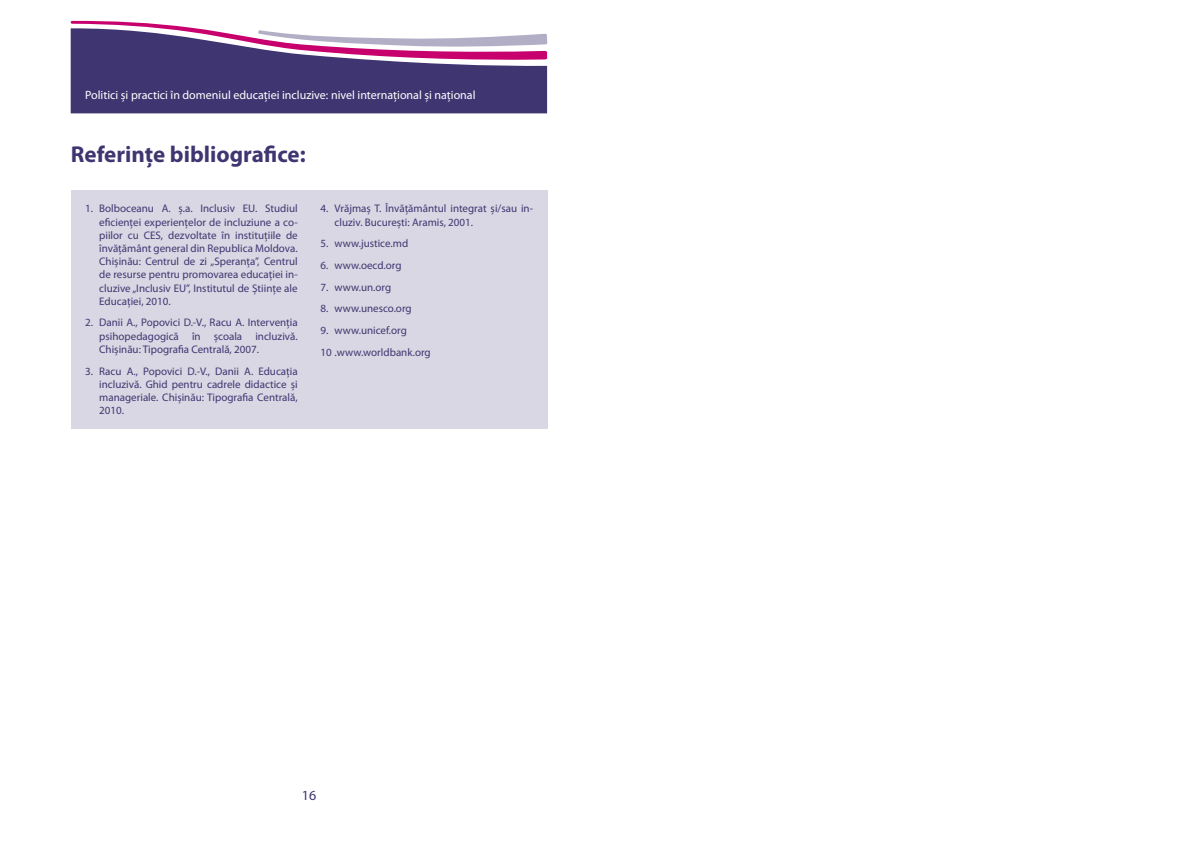
<style>
.page{position:relative;width:1191px;height:842px;background:#fff}
.page>*{position:absolute;margin:0;border:0;box-sizing:border-box;transform-origin:0 0}
.t1{font:700 23px "Myriad Pro";color:#3f3571}
.t2{font:14px "Myriad Pro";color:#3f3571}
.t3{font:12px "Myriad Pro";color:#fff}
.t4{font:11px/13.2px "Myriad Pro";color:#3f3571;text-align:justify}
</style>
<div class="page">
<svg style="left:71px;top:21px;width:122px;height:7px"></svg>
<svg style="left:71px;top:28px;width:476px;height:85px;background:#6b588b"></svg>
<div style="left:71px;top:190px;width:476px;height:239px;background:#d9d7e3"></div>
<p class="t3" style="left:85px;top:88px;width:392px">Politici și practici în domeniul educației incluzive: nivel internaţional și naţional</p>
<h1 class="t1" style="left:71px;top:139px;width:236px">Referințe bibliografice:</h1>
<p class="t4" style="left:99px;top:202px;width:200px;text-indent:-14px">1. Bolboceanu A. ș.a. Inclusiv EU. Studiul eficienței experiențelor de incluziune a co&shy;piilor cu CES, dezvoltate în instituțiile de învățământ general din Republica Moldova.<br>Chișinău: Centrul de zi „Speranța”, Centrul de resurse pentru promovarea educației in&shy;cluzive „Inclusiv EU”, Institutul de Științe ale Educației, 2010.</p>
<p class="t4" style="left:99px;top:316px;width:200px;text-indent:-14px">2. Danii A., Popovici D.-V., Racu A. Intervenția psihopedagogică în școala incluzivă.<br>Chișinău: Tipografia Centrală, 2007.</p>
<p class="t4" style="left:99px;top:364px;width:200px;text-indent:-14px">3. Racu A., Popovici D.-V., Danii A. Educația incluzivă. Ghid pentru cadrele didactice și manageriale. Chișinău: Tipografia Centrală, 2010.</p>
<p class="t4" style="left:334px;top:202px;width:200px;text-indent:-14px">4. Vrăjmaș T. Învățământul integrat și/sau in&shy;cluziv. București: Aramis, 2001.</p>
<p class="t4" style="left:320px;top:237px;width:89px">5. www.justice.md</p>
<p class="t4" style="left:320px;top:258px;width:83px">6. www.oecd.org</p>
<p class="t4" style="left:320px;top:280px;width:72px">7. www.un.org</p>
<p class="t4" style="left:320px;top:302px;width:93px">8. www.unesco.org</p>
<p class="t4" style="left:320px;top:319px;width:112px;line-height:21.7px">9. www.unicef.org<br>10 .www.worldbank.org</p>
<p class="t2" style="left:302px;top:786px;width:16px">16</p>
</div>
